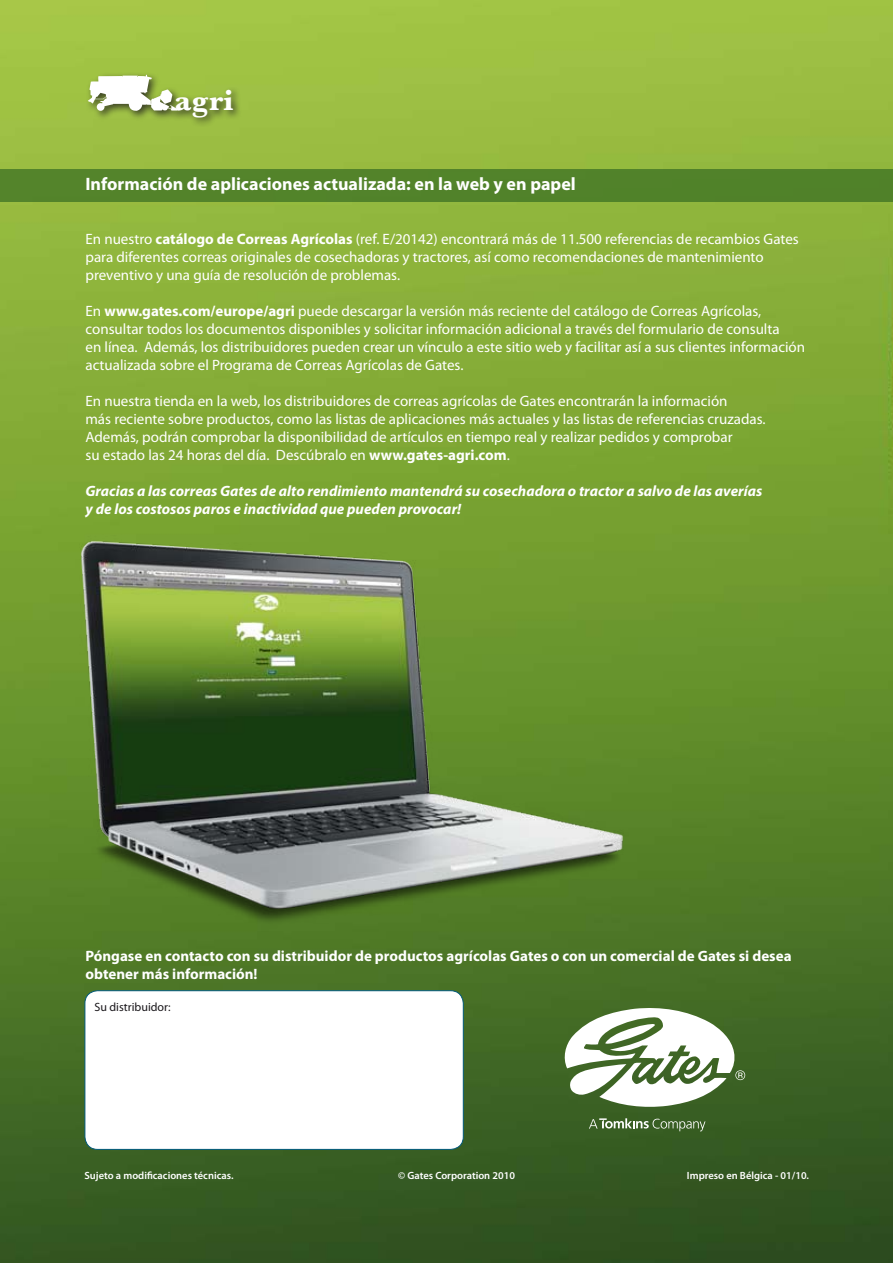
<style>
.page{position:relative;width:893px;height:1263px;background:#fff}
.page>*{position:absolute;margin:0;border:0;box-sizing:border-box;transform-origin:0 0}
.t1{font:700 30.15px "Baskerville";color:#fff}
.t2{font:700 18px "Myriad Pro";color:#fff}
.t3{font:15px/18px "Myriad Pro";color:#fff}
.t4{font:italic 700 15px/18px "Myriad Pro";color:#fff}
.t5{font:700 15px/18px "Myriad Pro";color:#fff}
.t6{font:12px "Myriad Pro";color:#1a171b}
.t7{font:600 10.5px "Myriad Pro";color:#fff}
.s1{font-weight:700}
</style>
<div class="page">
<img style="left:0;top:0;width:893px;height:1263px">
<svg style="left:589px;top:1118px;width:116px;height:13px;background:#648254"></svg>
<svg style="left:565px;top:1008px;width:180px;height:100px"></svg>
<div style="left:85px;top:991px;width:378px;height:158px;background:#fff;border-radius:13px"></div>
<div style="left:85px;top:990px;width:379px;height:160px;border:1px solid #005979;border-radius:13px"></div>
<div style="left:0;top:169px;width:893px;height:33px;background:#52832a"></div>
<div style="left:83px;top:70px;width:159px;height:56px;background:#1a171b;opacity:.75"></div>
<svg style="left:88px;top:75px;width:92px;height:36px"></svg>
<div style="left:97px;top:103px;width:7px;height:8px;background:#fff;border-radius:50%"></div>
<img style="left:54px;top:509px;width:587px;height:422px">
<h1 class="t1" style="left:174px;top:83px;width:61px">agri</h1>
<p class="t2" style="left:85px;top:174px;width:492px">Información de aplicaciones actualizada: en la web y en papel</p>
<p class="t3" style="left:85px;top:230px;width:715px">En nuestro <span class="s1">catálogo de Correas Agrícolas</span> (ref. E/20142) encontrará más de 11.500 referencias de recambios Gates para diferentes correas originales de cosechadoras y tractores, así como recomendaciones de mantenimiento preventivo y una guía de resolución de problemas.</p>
<p class="t3" style="left:85px;top:302px;width:721px">En <span class="s1">www.gates.com/europe/agri</span> puede descargar la versión más reciente del catálogo de Correas Agrícolas, consultar todos los documentos disponibles y solicitar información adicional a través del formulario de consulta<br>en línea. Además, los distribuidores pueden crear un vínculo a este sitio web y facilitar así a sus clientes información actualizada sobre el Programa de Correas Agrícolas de Gates.</p>
<p class="t3" style="left:85px;top:392px;width:682px">En nuestra tienda en la web, los distribuidores de correas agrícolas de Gates encontrarán la información<br>más reciente sobre productos, como las listas de aplicaciones más actuales y las listas de referencias cruzadas.<br>Además, podrán comprobar la disponibilidad de artículos en tiempo real y realizar pedidos y comprobar<br>su estado las 24 horas del día. Descúbralo en <span class="s1">www.gates-agri.com</span>.</p>
<p class="t4" style="left:85px;top:482px;width:678px">Gracias a las correas Gates de alto rendimiento mantendrá su cosechadora o tractor a salvo de las averías y de los costosos paros e inactividad que pueden provocar!</p>
<p class="t5" style="left:85px;top:947px;width:708px">Póngase en contacto con su distribuidor de productos agrícolas Gates o con un comercial de Gates si desea obtener más información!</p>
<p class="t6" style="left:94px;top:1000px;width:78px">Su distribuidor:</p>
<p class="t7" style="left:85px;top:1169px;width:150px">Sujeto a modificaciones técnicas.</p>
<p class="t7" style="left:398px;top:1169px;width:118px">© Gates Corporation 2010</p>
<p class="t7" style="left:687px;top:1169px;width:124px">Impreso en Bélgica - 01/10.</p>
</div>
